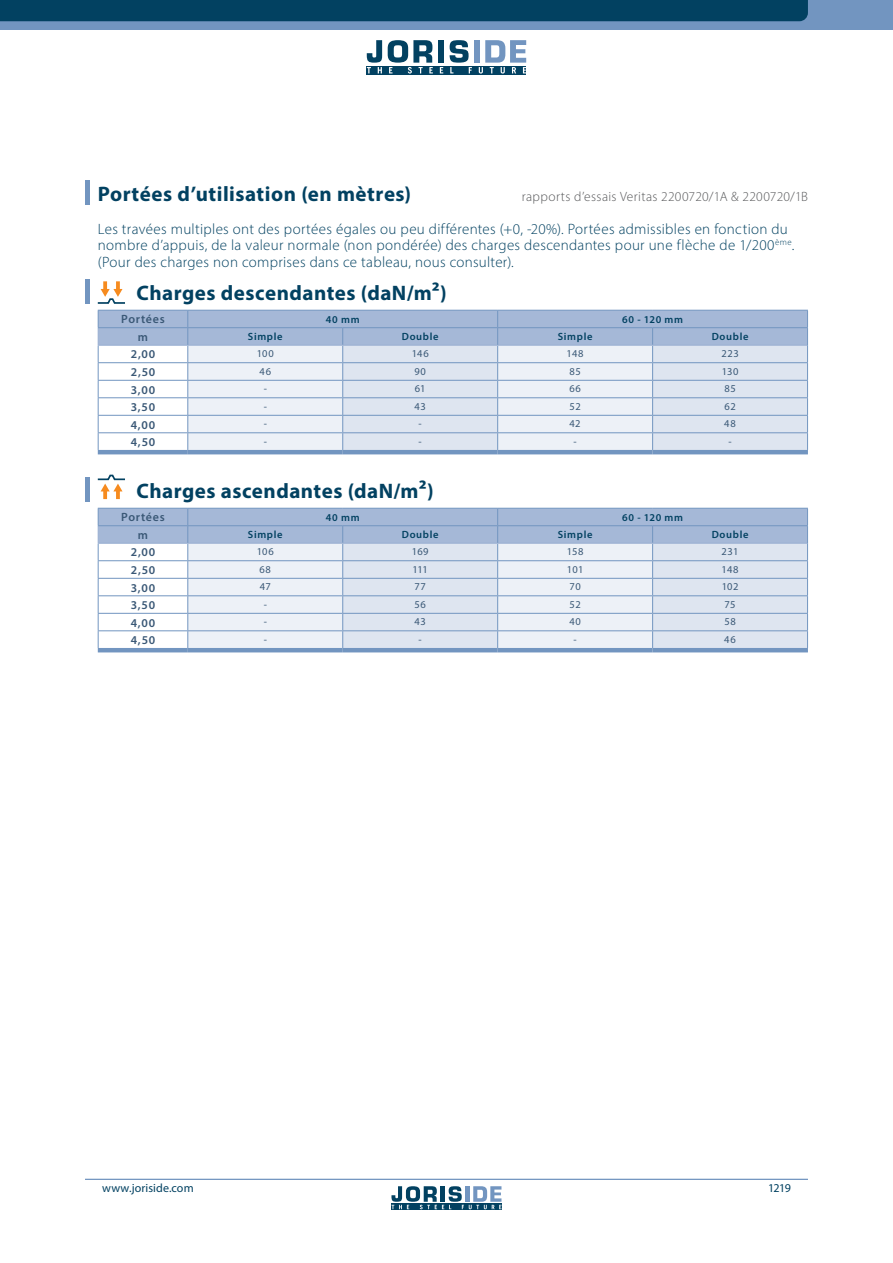
<style>
.page{position:relative;width:893px;height:1263px;background:#fff}
.page>*{position:absolute;margin:0;border:0;box-sizing:border-box;transform-origin:0 0}
.t1{font:700 21px "Myriad Pro";letter-spacing:.025em;color:#024161}
.t2{font:300 15px/16.5px "Myriad Pro";letter-spacing:.02em;color:#024161}
.t3{font:300 13.5px "Myriad Pro";letter-spacing:.025em;color:#57585a}
.t4{font:600 12px "Myriad Pro";letter-spacing:.06em;color:#3a5876}
.t5{font:12px "Myriad Pro";letter-spacing:.01em;color:#024161}
.t6{font:10.5px "Myriad Pro";letter-spacing:.045em;color:#3a5876}
.t7{font:600 10.5px "Myriad Pro";letter-spacing:.065em;color:#024161}
</style>
<div class="page">
<hr style="left:85px;top:181px;width:4px;height:24px;background:#7295c0">
<hr style="left:85px;top:280px;width:4px;height:24px;background:#7295c0">
<svg style="left:98px;top:281px;width:27px;height:23px"></svg>
<hr style="left:98px;top:450px;width:90px;height:4px;background:#7295c0">
<hr style="left:188px;top:450px;width:155px;height:4px;background:#7295c0">
<hr style="left:343px;top:450px;width:155px;height:4px;background:#7295c0">
<hr style="left:498px;top:450px;width:155px;height:4px;background:#7295c0">
<hr style="left:653px;top:450px;width:155px;height:4px;background:#7295c0">
<svg style="left:98px;top:310px;width:710px;height:140px;background:#d1dbea"></svg>
<hr style="left:653px;top:327px;width:155px;height:1px;background:#7295c0">
<hr style="left:85px;top:478px;width:4px;height:24px;background:#7295c0">
<svg style="left:98px;top:475px;width:27px;height:24px"></svg>
<hr style="left:98px;top:648px;width:90px;height:4px;background:#7295c0">
<hr style="left:188px;top:648px;width:155px;height:4px;background:#7295c0">
<hr style="left:343px;top:648px;width:155px;height:4px;background:#7295c0">
<hr style="left:498px;top:648px;width:155px;height:4px;background:#7295c0">
<hr style="left:653px;top:648px;width:155px;height:4px;background:#7295c0">
<svg style="left:98px;top:508px;width:710px;height:140px;background:#d1dbea"></svg>
<hr style="left:653px;top:525px;width:155px;height:1px;background:#7295c0">
<div style="left:0;top:0;width:893px;height:30px;background:#7295c0"></div>
<div style="left:0;top:0;width:808px;height:21px;background:#024161"></div>
<div style="left:367px;top:66px;width:159px;height:9px;background:#024161"></div>
<div style="left:438px;top:40px;width:6px;height:23px;background:#024161"></div>
<div style="left:474px;top:40px;width:6px;height:23px;background:#7295c0"></div>
<svg style="left:367px;top:40px;width:15px;height:33px"></svg>
<svg style="left:388px;top:40px;width:45px;height:34px"></svg>
<svg style="left:440px;top:67px;width:3px;height:6px"></svg>
<svg style="left:450px;top:40px;width:22px;height:33px"></svg>
<svg style="left:479px;top:40px;width:47px;height:34px"></svg>
<svg style="left:391px;top:1209px;width:110px;height:1px"></svg>
<svg style="left:391px;top:1186px;width:110px;height:23px"></svg>
<hr style="left:85px;top:1179px;width:723px;height:1px;background:#7295c0">
<p class="t1" style="left:98px;top:180px;width:315px">Portées d’utilisation (en mètres)</p>
<p class="t3" style="left:522px;top:188px;width:288px">rapports d’essais Veritas 2200720/1A &amp; 2200720/1B</p>
<p class="t2" style="left:98px;top:220px;width:698px">Les travées multiples ont des portées égales ou peu différentes (+0, -20%). Portées admissibles en fonction du nombre d’appuis, de la valeur normale (non pondérée) des charges descendantes pour une flèche de 1/200<sup>ème</sup>. (Pour des charges non comprises dans ce tableau, nous consulter).</p>
<p class="t1" style="left:137px;top:279px;width:312px">Charges descendantes (daN/m2)</p>
<p class="t4" style="left:121px;top:312px;width:45px">Portées</p>
<p class="t7" style="left:326px;top:313px;width:35px">40 mm</p>
<p class="t7" style="left:622px;top:313px;width:62px">60 - 120 mm</p>
<p class="t4" style="left:138px;top:329px;width:12px">m</p>
<p class="t7" style="left:248px;top:330px;width:36px">Simple</p>
<p class="t7" style="left:402px;top:330px;width:38px">Double</p>
<p class="t7" style="left:558px;top:330px;width:36px">Simple</p>
<p class="t7" style="left:712px;top:330px;width:38px">Double</p>
<p class="t4" style="left:131px;top:347px;width:26px">2,00</p>
<p class="t6" style="left:257px;top:347px;width:19px">100</p>
<p class="t6" style="left:412px;top:347px;width:19px">146</p>
<p class="t6" style="left:567px;top:347px;width:19px">148</p>
<p class="t6" style="left:721px;top:347px;width:19px">223</p>
<p class="t4" style="left:131px;top:364px;width:26px">2,50</p>
<p class="t6" style="left:259px;top:365px;width:13px">46</p>
<p class="t6" style="left:414px;top:365px;width:13px">90</p>
<p class="t6" style="left:569px;top:365px;width:13px">85</p>
<p class="t6" style="left:722px;top:365px;width:18px">130</p>
<p class="t4" style="left:131px;top:382px;width:26px">3,00</p>
<p class="t6" style="left:264px;top:382px;width:5px">-</p>
<p class="t6" style="left:415px;top:382px;width:12px">61</p>
<p class="t6" style="left:569px;top:382px;width:13px">66</p>
<p class="t6" style="left:724px;top:382px;width:13px">85</p>
<p class="t4" style="left:131px;top:399px;width:26px">3,50</p>
<p class="t6" style="left:264px;top:400px;width:5px">-</p>
<p class="t6" style="left:415px;top:400px;width:13px">43</p>
<p class="t6" style="left:570px;top:400px;width:13px">52</p>
<p class="t6" style="left:724px;top:400px;width:13px">62</p>
<p class="t4" style="left:131px;top:417px;width:26px">4,00</p>
<p class="t6" style="left:264px;top:417px;width:5px">-</p>
<p class="t6" style="left:419px;top:417px;width:5px">-</p>
<p class="t6" style="left:570px;top:417px;width:13px">42</p>
<p class="t6" style="left:724px;top:417px;width:13px">48</p>
<p class="t4" style="left:131px;top:434px;width:26px">4,50</p>
<p class="t6" style="left:264px;top:435px;width:5px">-</p>
<p class="t6" style="left:419px;top:435px;width:5px">-</p>
<p class="t6" style="left:574px;top:435px;width:5px">-</p>
<p class="t6" style="left:728px;top:435px;width:5px">-</p>
<p class="t1" style="left:137px;top:477px;width:299px">Charges ascendantes (daN/m2)</p>
<p class="t4" style="left:121px;top:510px;width:45px">Portées</p>
<p class="t7" style="left:326px;top:511px;width:35px">40 mm</p>
<p class="t7" style="left:622px;top:511px;width:62px">60 - 120 mm</p>
<p class="t4" style="left:138px;top:527px;width:12px">m</p>
<p class="t7" style="left:248px;top:528px;width:36px">Simple</p>
<p class="t7" style="left:402px;top:528px;width:38px">Double</p>
<p class="t7" style="left:558px;top:528px;width:36px">Simple</p>
<p class="t7" style="left:712px;top:528px;width:38px">Double</p>
<p class="t4" style="left:131px;top:545px;width:26px">2,00</p>
<p class="t6" style="left:257px;top:545px;width:19px">106</p>
<p class="t6" style="left:412px;top:545px;width:18px">169</p>
<p class="t6" style="left:567px;top:545px;width:18px">158</p>
<p class="t6" style="left:722px;top:545px;width:18px">231</p>
<p class="t4" style="left:131px;top:562px;width:26px">2,50</p>
<p class="t6" style="left:260px;top:563px;width:13px">68</p>
<p class="t6" style="left:412px;top:563px;width:17px">111</p>
<p class="t6" style="left:567px;top:563px;width:18px">101</p>
<p class="t6" style="left:722px;top:563px;width:19px">148</p>
<p class="t4" style="left:131px;top:580px;width:26px">3,00</p>
<p class="t6" style="left:260px;top:580px;width:13px">47</p>
<p class="t6" style="left:415px;top:580px;width:13px">77</p>
<p class="t6" style="left:570px;top:580px;width:13px">70</p>
<p class="t6" style="left:722px;top:580px;width:18px">102</p>
<p class="t4" style="left:131px;top:597px;width:26px">3,50</p>
<p class="t6" style="left:264px;top:598px;width:5px">-</p>
<p class="t6" style="left:414px;top:598px;width:13px">56</p>
<p class="t6" style="left:570px;top:598px;width:13px">52</p>
<p class="t6" style="left:724px;top:598px;width:13px">75</p>
<p class="t4" style="left:131px;top:615px;width:26px">4,00</p>
<p class="t6" style="left:264px;top:615px;width:5px">-</p>
<p class="t6" style="left:415px;top:615px;width:13px">43</p>
<p class="t6" style="left:569px;top:615px;width:13px">40</p>
<p class="t6" style="left:724px;top:615px;width:13px">58</p>
<p class="t4" style="left:131px;top:632px;width:26px">4,50</p>
<p class="t6" style="left:264px;top:633px;width:5px">-</p>
<p class="t6" style="left:419px;top:633px;width:5px">-</p>
<p class="t6" style="left:574px;top:633px;width:5px">-</p>
<p class="t6" style="left:724px;top:633px;width:13px">46</p>
<p class="t5" style="left:102px;top:1181px;width:93px">www.joriside.com</p>
<p class="t5" style="left:768px;top:1181px;width:24px">1219</p>
</div>
